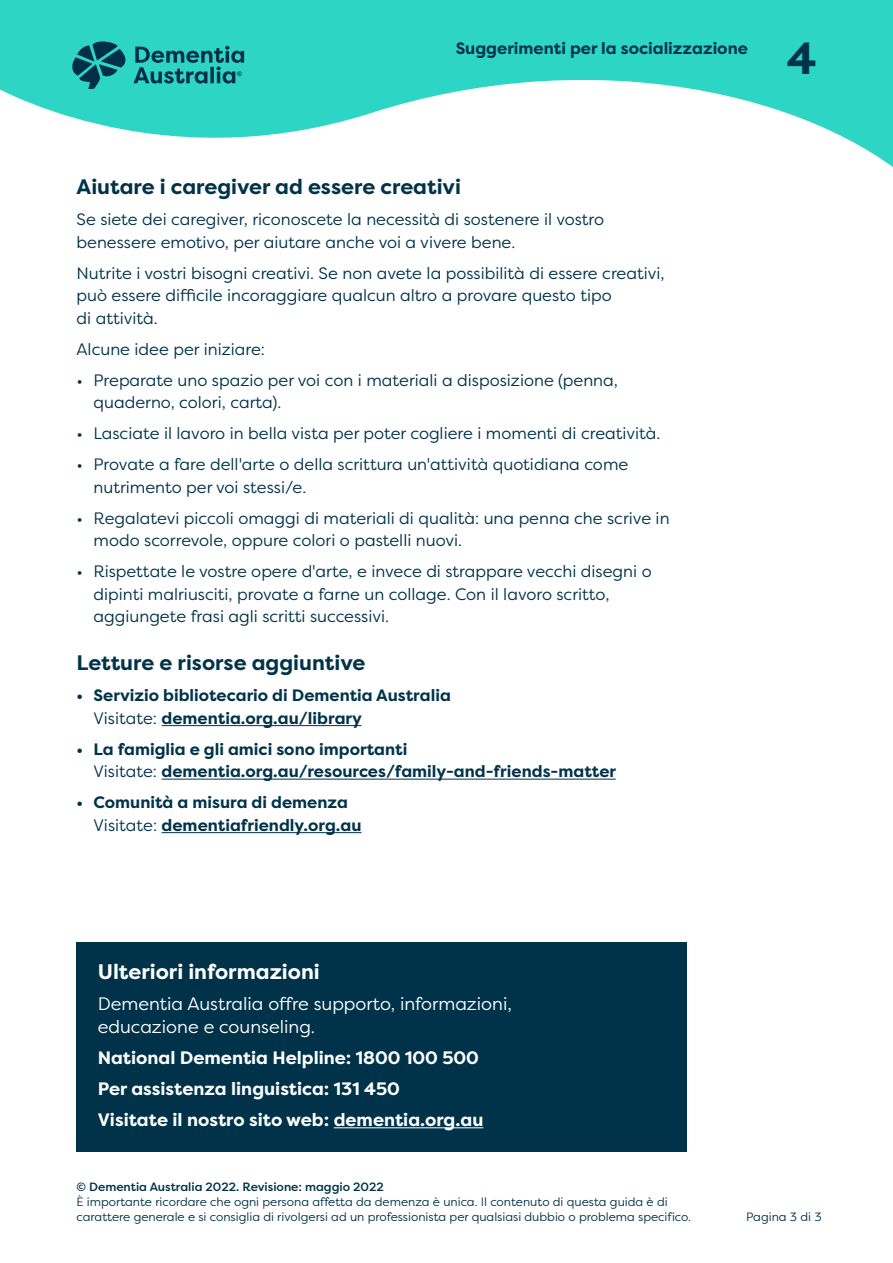
<style>
.page{position:relative;width:893px;height:1263px;background:#fff}
.page>*{position:absolute;margin:0;border:0;box-sizing:border-box;transform-origin:0 0}
.t1{font:700 45px "Filson Pro";color:#00334a}
.t2{font:700 21px "Filson Pro";color:#00334a}
.t3{font:700 21px "Filson Pro";color:#fff}
.t4{font:700 18px "Filson Pro";color:#fff}
.t5{font:18px/22.5px "Filson Pro";color:#fff}
.t6{font:16.5px/22.5px "Filson Pro";color:#00334a}
.t7{font:700 16.5px/22.5px "Filson Pro";color:#00334a}
.t8{font:12px/15px "Filson Pro";color:#00334a}
.t9{font:500 12px "Filson Pro";color:#00334a}
.s1{font-weight:400}
</style>
<div class="page">
<svg style="left:0;top:0;width:893px;height:167px;fill:#2cd5c4"></svg>
<svg style="left:72px;top:41px;width:172px;height:48px;background:#1d9d9a"></svg>
<hr style="left:162px;top:725px;width:199px;height:1px;background:#00334a">
<hr style="left:162px;top:779px;width:454px;height:1px;background:#00334a">
<hr style="left:162px;top:832px;width:199px;height:1px;background:#00334a">
<div style="left:77px;top:942px;width:610px;height:64px;background:#00334a"></div>
<div style="left:77px;top:976px;width:610px;height:83px;background:#00334a"></div>
<div style="left:77px;top:1029px;width:610px;height:61px;background:#00334a"></div>
<div style="left:77px;top:1060px;width:610px;height:61px;background:#00334a"></div>
<div style="left:77px;top:1091px;width:610px;height:61px;background:#00334a"></div>
<hr style="left:334px;top:1127px;width:149px;height:1px;background:#fff">
<p class="t7" style="left:456px;top:37px;width:294px">Suggerimenti per la socializzazione</p>
<h1 class="t1" style="left:787px;top:30px;width:31px">4</h1>
<p class="t2" style="left:77px;top:174px;width:386px">Aiutare i caregiver ad essere creativi</p>
<p class="t6" style="left:77px;top:208px;width:529px">Se siete dei caregiver, riconoscete la necessità di sostenere il vostro benessere emotivo, per aiutare anche voi a vivere bene.</p>
<p class="t6" style="left:77px;top:261px;width:590px">Nutrite i vostri bisogni creativi. Se non avete la possibilità di essere creativi, può essere difficile incoraggiare qualcun altro a provare questo tipo<br>di attività.</p>
<p class="t6" style="left:77px;top:337px;width:190px">Alcune idee per iniziare:</p>
<p class="t6" style="left:94px;top:368px;width:526px;text-indent:-17px">• Preparate uno spazio per voi con i materiali a disposizione (penna, quaderno, colori, carta).</p>
<p class="t6" style="left:77px;top:422px;width:585px">• Lasciate il lavoro in bella vista per poter cogliere i momenti di creatività.</p>
<p class="t6" style="left:94px;top:453px;width:536px;text-indent:-17px">• Provate a fare dell'arte o della scrittura un'attività quotidiana come nutrimento per voi stessi/e.</p>
<p class="t6" style="left:94px;top:506px;width:578px;text-indent:-17px">• Regalatevi piccoli omaggi di materiali di qualità: una penna che scrive in modo scorrevole, oppure colori o pastelli nuovi.</p>
<p class="t6" style="left:94px;top:560px;width:560px;text-indent:-17px">• Rispettate le vostre opere d'arte, e invece di strappare vecchi disegni o dipinti malriusciti, provate a farne un collage. Con il lavoro scritto, aggiungete frasi agli scritti successivi.</p>
<p class="t2" style="left:77px;top:650px;width:290px">Letture e risorse aggiuntive</p>
<p class="t7" style="left:94px;top:685px;width:359px;text-indent:-17px">• Servizio bibliotecario di Dementia Australia<br><span class="s1">Visitate:</span> dementia.org.au/library</p>
<p class="t7" style="left:94px;top:738px;width:524px;text-indent:-17px">• La famiglia e gli amici sono importanti<br><span class="s1">Visitate:</span> dementia.org.au/resources/family-and-friends-matter</p>
<p class="t7" style="left:94px;top:792px;width:269px;text-indent:-17px">• Comunità a misura di demenza<br><span class="s1">Visitate:</span> dementiafriendly.org.au</p>
<p class="t3" style="left:98px;top:959px;width:224px">Ulteriori informazioni</p>
<p class="t5" style="left:98px;top:992px;width:416px">Dementia Australia offre supporto, informazioni, educazione e counseling.</p>
<p class="t4" style="left:98px;top:1046px;width:383px">National Dementia Helpline: 1800 100 500</p>
<p class="t4" style="left:98px;top:1077px;width:304px">Per assistenza linguistica: 131 450</p>
<p class="t4" style="left:98px;top:1108px;width:387px">Visitate il nostro sito web: dementia.org.au</p>
<p class="t9" style="left:77px;top:1179px;width:309px">© Dementia Australia 2022. Revisione: maggio 2022</p>
<p class="t8" style="left:77px;top:1194px;width:616px">È importante ricordare che ogni persona affetta da demenza è unica. Il contenuto di questa guida è di carattere generale e si consiglia di rivolgersi ad un professionista per qualsiasi dubbio o problema specifico.</p>
<p class="t8" style="left:746px;top:1209px;width:77px">Pagina 3 di 3</p>
</div>
